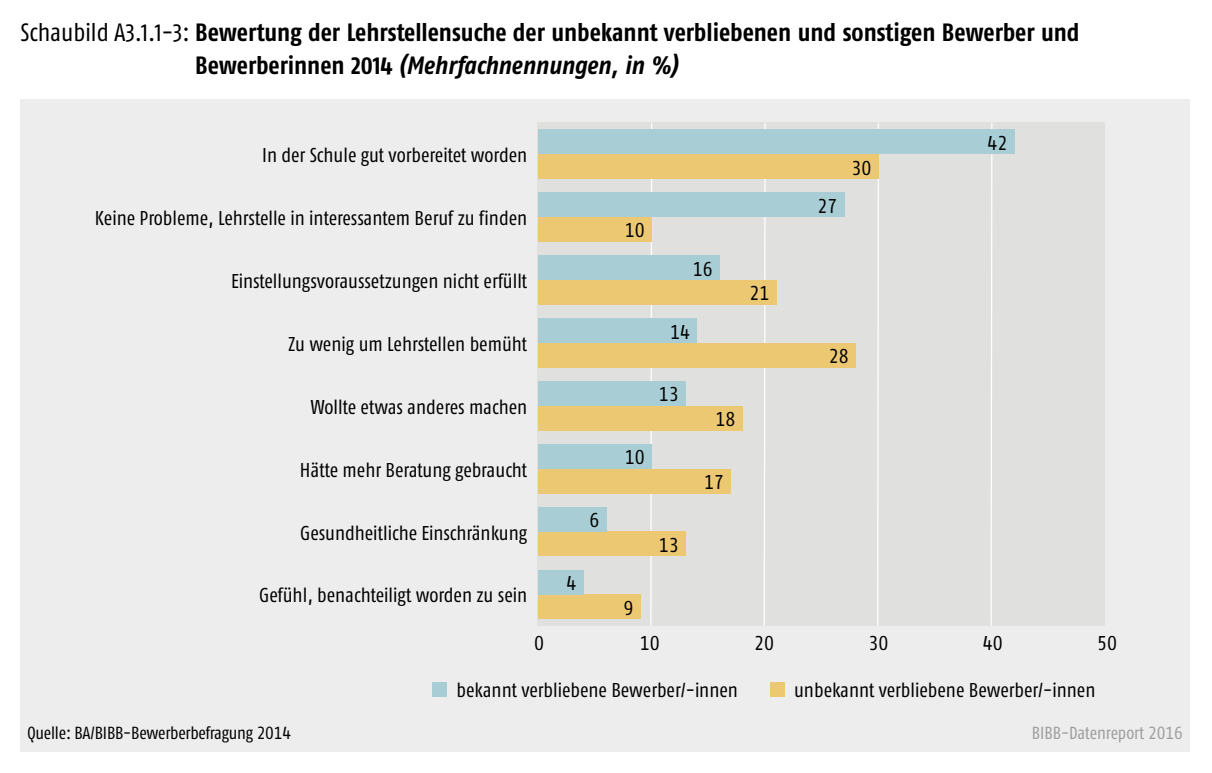
<style>
.page{position:relative;width:1212px;height:773px;background:#fff}
.page>*{position:absolute;margin:0;border:0;box-sizing:border-box;transform-origin:0 0}
.Grafiküberschrift{font:700 condensed 25px/32.5px "Fago Pro";color:#000}
.Tabelle_8pt{font:condensed 20px "Fago Pro";color:#000}
.Grafik_8pt{font:condensed 20px "Fago Pro";color:#000}
.Quelle_Grafik{font:condensed 17.5px "Fago Pro";letter-spacing:-.01em;color:#000}
.Quelle_tabellen{font:condensed 17.5px "Fago Pro";color:#9d9d9c}
.s1{font-weight:400}
.s2{font-style:italic}
</style>
<div class="page">
<div style="left:20px;top:99px;width:1170px;height:652px;background:#ededed"></div>
<div style="left:538px;top:123px;width:567px;height:502px;background:#e0e0df"></div>
<svg style="left:650px;top:122px;width:3px;height:504px"></svg>
<svg style="left:763px;top:122px;width:3px;height:504px"></svg>
<svg style="left:876px;top:122px;width:4px;height:504px"></svg>
<svg style="left:990px;top:122px;width:3px;height:504px"></svg>
<div style="left:538px;top:154px;width:340px;height:25px;background:#ecc873"></div>
<div style="left:538px;top:217px;width:114px;height:25px;background:#ecc873"></div>
<div style="left:538px;top:280px;width:238px;height:25px;background:#ecc873"></div>
<div style="left:538px;top:343px;width:318px;height:24px;background:#ecc873"></div>
<div style="left:538px;top:406px;width:204px;height:24px;background:#ecc873"></div>
<div style="left:538px;top:468px;width:193px;height:25px;background:#ecc873"></div>
<div style="left:538px;top:531px;width:148px;height:25px;background:#ecc873"></div>
<div style="left:538px;top:594px;width:102px;height:25px;background:#ecc873"></div>
<div style="left:538px;top:130px;width:477px;height:24px;background:#a9cdd5"></div>
<div style="left:538px;top:192px;width:306px;height:25px;background:#a9cdd5"></div>
<div style="left:538px;top:255px;width:182px;height:25px;background:#a9cdd5"></div>
<div style="left:538px;top:318px;width:159px;height:25px;background:#a9cdd5"></div>
<div style="left:538px;top:381px;width:148px;height:25px;background:#a9cdd5"></div>
<div style="left:538px;top:444px;width:114px;height:24px;background:#a9cdd5"></div>
<div style="left:538px;top:507px;width:68px;height:24px;background:#a9cdd5"></div>
<div style="left:538px;top:569px;width:46px;height:25px;background:#a9cdd5"></div>
<div style="left:432px;top:682px;width:15px;height:14px;background:#a9cdd5"></div>
<div style="left:770px;top:682px;width:14px;height:14px;background:#ecc873"></div>
<p class="Grafiküberschrift" style="left:195px;top:16px;width:886px;text-indent:-175px"><span class="s1">Schaubild A3.1.1-3:</span> Bewertung der Lehrstellensuche der unbekannt verbliebenen und sonstigen Bewerber und<br>Bewerberinnen 2014 <span class="s2">(Mehrfachnennungen, in %)</span></p>
<p class="Tabelle_8pt" style="left:262px;top:143px;width:267px">In der Schule gut vorbereitet worden</p>
<p class="Tabelle_8pt" style="left:95px;top:206px;width:434px">Keine Probleme, Lehrstelle in interessantem Beruf zu finden</p>
<p class="Tabelle_8pt" style="left:231px;top:269px;width:298px">Einstellungsvoraussetzungen nicht erfüllt</p>
<p class="Tabelle_8pt" style="left:625px;top:218px;width:21px">10</p>
<p class="Tabelle_8pt" style="left:693px;top:256px;width:21px">16</p>
<p class="Tabelle_8pt" style="left:749px;top:281px;width:21px">21</p>
<p class="Tabelle_8pt" style="left:817px;top:194px;width:21px">27</p>
<p class="Tabelle_8pt" style="left:851px;top:155px;width:21px">30</p>
<p class="Tabelle_8pt" style="left:987px;top:131px;width:21px">42</p>
<p class="Tabelle_8pt" style="left:288px;top:332px;width:241px">Zu wenig um Lehrstellen bemüht</p>
<p class="Tabelle_8pt" style="left:311px;top:395px;width:218px">Wollte etwas anderes machen</p>
<p class="Tabelle_8pt" style="left:300px;top:457px;width:229px">Hätte mehr Beratung gebraucht</p>
<p class="Tabelle_8pt" style="left:300px;top:520px;width:229px">Gesundheitliche Einschränkung</p>
<p class="Tabelle_8pt" style="left:589px;top:508px;width:11px">6</p>
<p class="Tabelle_8pt" style="left:670px;top:319px;width:21px">14</p>
<p class="Tabelle_8pt" style="left:659px;top:382px;width:21px">13</p>
<p class="Tabelle_8pt" style="left:625px;top:445px;width:21px">10</p>
<p class="Tabelle_8pt" style="left:715px;top:407px;width:21px">18</p>
<p class="Tabelle_8pt" style="left:704px;top:470px;width:21px">17</p>
<p class="Tabelle_8pt" style="left:659px;top:533px;width:21px">13</p>
<p class="Tabelle_8pt" style="left:829px;top:344px;width:21px">28</p>
<p class="Tabelle_8pt" style="left:259px;top:583px;width:269px">Gefühl, benachteiligt worden zu sein</p>
<p class="Tabelle_8pt" style="left:567px;top:571px;width:11px">4</p>
<p class="Tabelle_8pt" style="left:623px;top:595px;width:11px">9</p>
<p class="Tabelle_8pt" style="left:534px;top:630px;width:11px">0</p>
<p class="Tabelle_8pt" style="left:640px;top:630px;width:22px">10</p>
<p class="Tabelle_8pt" style="left:754px;top:630px;width:21px">20</p>
<p class="Tabelle_8pt" style="left:868px;top:630px;width:21px">30</p>
<p class="Tabelle_8pt" style="left:983px;top:630px;width:21px">40</p>
<p class="Tabelle_8pt" style="left:1097px;top:630px;width:21px">50</p>
<p class="Quelle_Grafik" style="left:27px;top:722px;width:265px">Quelle: BA/BIBB-Bewerberbefragung 2014</p>
<p class="Grafik_8pt" style="left:457px;top:677px;width:283px">bekannt verbliebene Bewerber/-innen</p>
<p class="Grafik_8pt" style="left:794px;top:677px;width:303px">unbekannt verbliebene Bewerber/-innen</p>
<p class="Quelle_tabellen" style="left:1032px;top:722px;width:153px">BIBB-Datenreport 2016</p>
</div>
